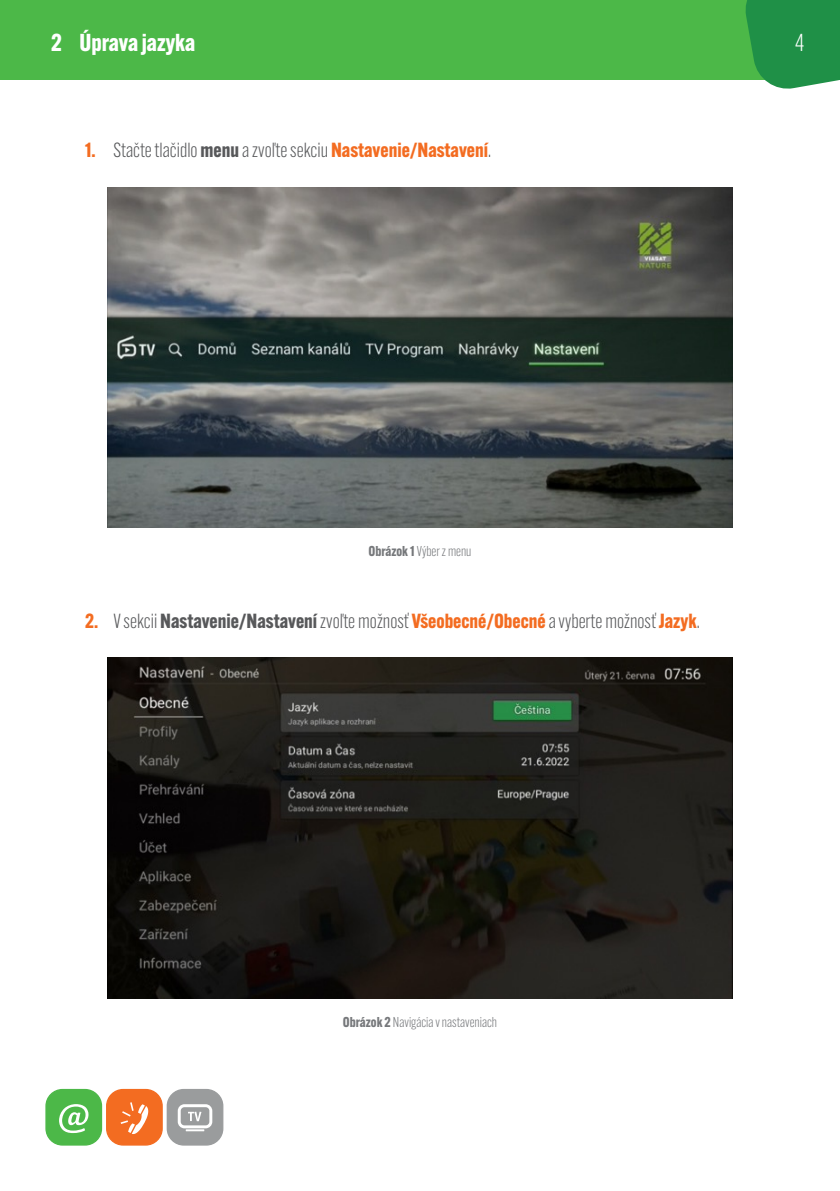
<style>
.page{position:relative;width:840px;height:1191px;background:#fff}
.page>*{position:absolute;margin:0;border:0;box-sizing:border-box;transform-origin:0 0}
.t1{font:700 24px "Alternate Gothic ATF";color:#fff}
.t2{font:300 24px "Alternate Gothic ATF";color:#fff}
.t3{font:300 20px "Alternate Gothic ATF";color:#57585a}
.Popis_obrazku{font:300 14px "Alternate Gothic ATF";color:#76787b}
.s1{font-weight:700;color:#f36c21}
.s2{font-weight:700}
</style>
<div class="page">
<div style="left:0;top:0;width:839px;height:79px;background:#4cb848"></div>
<img style="left:108px;top:658px;width:623px;height:340px">
<img style="left:108px;top:187px;width:623px;height:340px">
<svg style="left:45px;top:1089px;width:178px;height:56px"></svg>
<svg style="left:742px;top:0;width:97px;height:89px;background:#2f9951"></svg>
<h1 class="t1" style="left:51px;top:27px;width:146px">2 Úprava jazyka</h1>
<p class="t2" style="left:794px;top:28px;width:11px">4</p>
<p class="t3" style="left:85px;top:138px;width:407px"><span class="s1">1.</span> Stačte tlačidlo <span class="s2">menu</span> a zvoľte sekciu <span class="s1">Nastavenie/Nastavení</span>.</p>
<p class="Popis_obrazku" style="left:368px;top:542px;width:104px"><span class="s2">Obrázok 1</span> Výber z menu</p>
<p class="t3" style="left:85px;top:608px;width:615px"><span class="s1">2.</span> V sekcii <span class="s2">Nastavenie/Nastavení</span> zvoľte možnosť <span class="s1">Všeobecné/Obecné</span> a vyberte možnosť <span class="s1">Jazyk</span>.</p>
<p class="Popis_obrazku" style="left:343px;top:1013px;width:156px"><span class="s2">Obrázok 2</span> Navigácia v nastaveniach</p>
</div>
